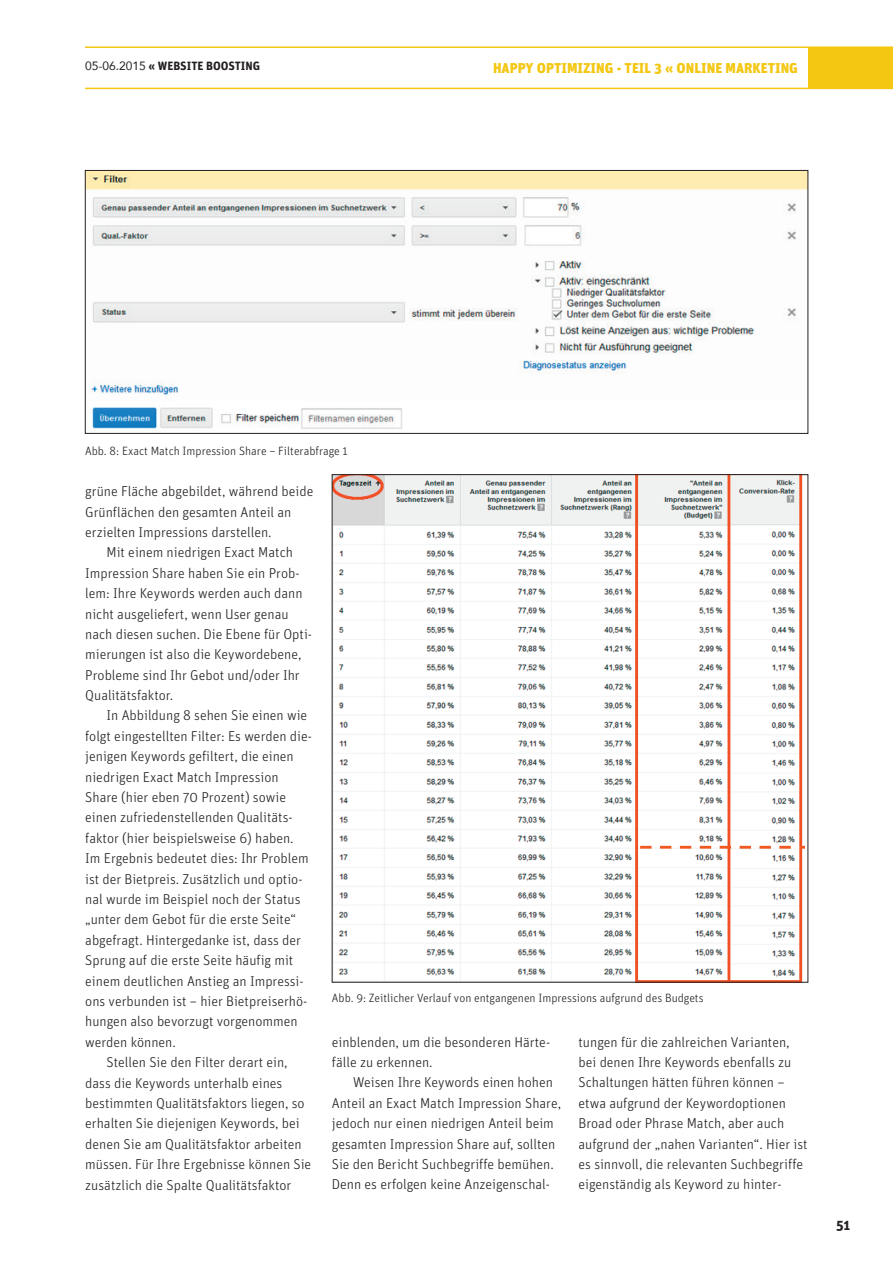
<style>
.page{position:relative;width:893px;height:1263px;background:#fff}
.page>*{position:absolute;margin:0;border:0;box-sizing:border-box;transform-origin:0 0}
.t1{font:300 14.25px/20.4px "Unit";color:#231f20}
.t2{font:900 14.25px "Unit";color:#f3c712}
.t3{font:700 14.25px "Unit";color:#231f20}
.t4{font:300 12px "Unit";color:#231f20}
.t5{font:700 12px "Unit";color:#231f20}
.s1{font-family:"Avenir";font-weight:400}
</style>
<div class="page">
<div style="left:808px;top:47px;width:85px;height:41px;background:#f3c712"></div>
<hr style="left:85px;top:46px;width:808px;height:2px;background:#f3c712">
<hr style="left:85px;top:88px;width:808px;height:1px;background:#f3c712">
<img style="left:87px;top:172px;width:719px;height:257px">
<div style="left:85px;top:170px;width:723px;height:264px;border:1px solid #231f20"></div>
<img style="left:334px;top:476px;width:470px;height:504px">
<p class="t5" style="left:85px;top:59px;width:177px"><span class="s1">05-06.2015</span> « WEBSITE BOOSTING</p>
<p class="t2" style="left:493px;top:59px;width:306px">HAPPY OPTIMIZING - TEIL 3 « ONLINE MARKETING</p>
<p class="t4" style="left:85px;top:444px;width:264px">Abb. 8: Exact Match Impression Share – Filterabfrage 1</p>
<p class="t1" style="left:85px;top:481px;width:230px">grüne Fläche abgebildet, während beide<br>Grünflächen den gesamten Anteil an erzielten Impressions darstellen.</p>
<p class="t1" style="left:85px;top:542px;width:228px;text-indent:21px">Mit einem niedrigen Exact Match Impression Share haben Sie ein Prob&shy;lem: Ihre Keywords werden auch dann nicht ausgeliefert, wenn User genau nach diesen suchen. Die Ebene für Opti&shy;mierungen ist also die Keywordebene, Probleme sind Ihr Gebot und/oder Ihr Qualitätsfaktor.</p>
<p class="t1" style="left:107px;top:705px;width:202px">In Abbildung 8 sehen Sie einen wie</p>
<p class="t1" style="left:85px;top:726px;width:228px">folgt eingestellten Filter: Es werden die-</p>
<p class="t1" style="left:85px;top:746px;width:210px">jenigen Keywords gefiltert, die einen</p>
<p class="t1" style="left:85px;top:766px;width:195px">niedrigen Exact Match Impression</p>
<p class="t1" style="left:85px;top:787px;width:202px">Share (hier eben 70 Prozent) sowie</p>
<p class="t1" style="left:85px;top:807px;width:209px">einen zufriedenstellenden Qualitäts-</p>
<p class="t1" style="left:85px;top:828px;width:210px">faktor (hier beispielsweise 6) haben.</p>
<p class="t1" style="left:85px;top:848px;width:225px">Im Ergebnis bedeutet dies: Ihr Problem</p>
<p class="t1" style="left:85px;top:868px;width:219px">ist der Bietpreis. Zusätzlich und optio-</p>
<p class="t1" style="left:85px;top:889px;width:217px">nal wurde im Beispiel noch der Status</p>
<p class="t1" style="left:85px;top:909px;width:212px">„unter dem Gebot für die erste Seite“</p>
<p class="t1" style="left:85px;top:929px;width:217px">abgefragt. Hintergedanke ist, dass der</p>
<p class="t1" style="left:85px;top:950px;width:210px">Sprung auf die erste Seite häufig mit</p>
<p class="t1" style="left:85px;top:970px;width:220px">einem deutlichen Anstieg an Impressi-</p>
<p class="t1" style="left:85px;top:991px;width:224px">ons verbunden ist – hier Bietpreiserhö-</p>
<p class="t1" style="left:85px;top:1011px;width:214px">hungen also bevorzugt vorgenommen</p>
<p class="t1" style="left:85px;top:1031px;width:92px">werden können.</p>
<p class="t1" style="left:107px;top:1052px;width:183px">Stellen Sie den Filter derart ein,</p>
<p class="t1" style="left:85px;top:1072px;width:199px">dass die Keywords unterhalb eines</p>
<p class="t1" style="left:85px;top:1093px;width:221px">bestimmten Qualitätsfaktors liegen, so</p>
<p class="t1" style="left:85px;top:1113px;width:216px">erhalten Sie diejenigen Keywords, bei</p>
<p class="t1" style="left:85px;top:1133px;width:218px">denen Sie am Qualitätsfaktor arbeiten</p>
<p class="t1" style="left:85px;top:1154px;width:228px">müssen. Für Ihre Ergebnisse können Sie</p>
<p class="t1" style="left:85px;top:1174px;width:208px">zusätzlich die Spalte Qualitätsfaktor</p>
<p class="t4" style="left:332px;top:990px;width:373px">Abb. 9: Zeitlicher Verlauf von entgangenen Impressions aufgrund des Budgets</p>
<p class="t1" style="left:332px;top:1031px;width:220px">einblenden, um die besonderen Härte&shy;fälle zu erkennen.</p>
<p class="t1" style="left:332px;top:1072px;width:231px;text-indent:21px">Weisen Ihre Keywords einen hohen Anteil an Exact Match Impression Share, jedoch nur einen niedrigen Anteil beim gesamten Impression Share auf, sollten Sie den Bericht Suchbegriffe bemühen.<br>Denn es erfolgen keine Anzeigenschal-</p>
<p class="t1" style="left:578px;top:1031px;width:231px">tungen für die zahlreichen Varianten, bei denen Ihre Keywords ebenfalls zu Schaltungen hätten führen können – etwa aufgrund der Keywordoptionen Broad oder Phrase Match, aber auch aufgrund der „nahen Varianten“. Hier ist es sinnvoll, die relevanten Suchbegriffe eigenständig als Keyword zu hinter-</p>
<p class="t3" style="left:836px;top:1216px;width:16px">51</p>
</div>
